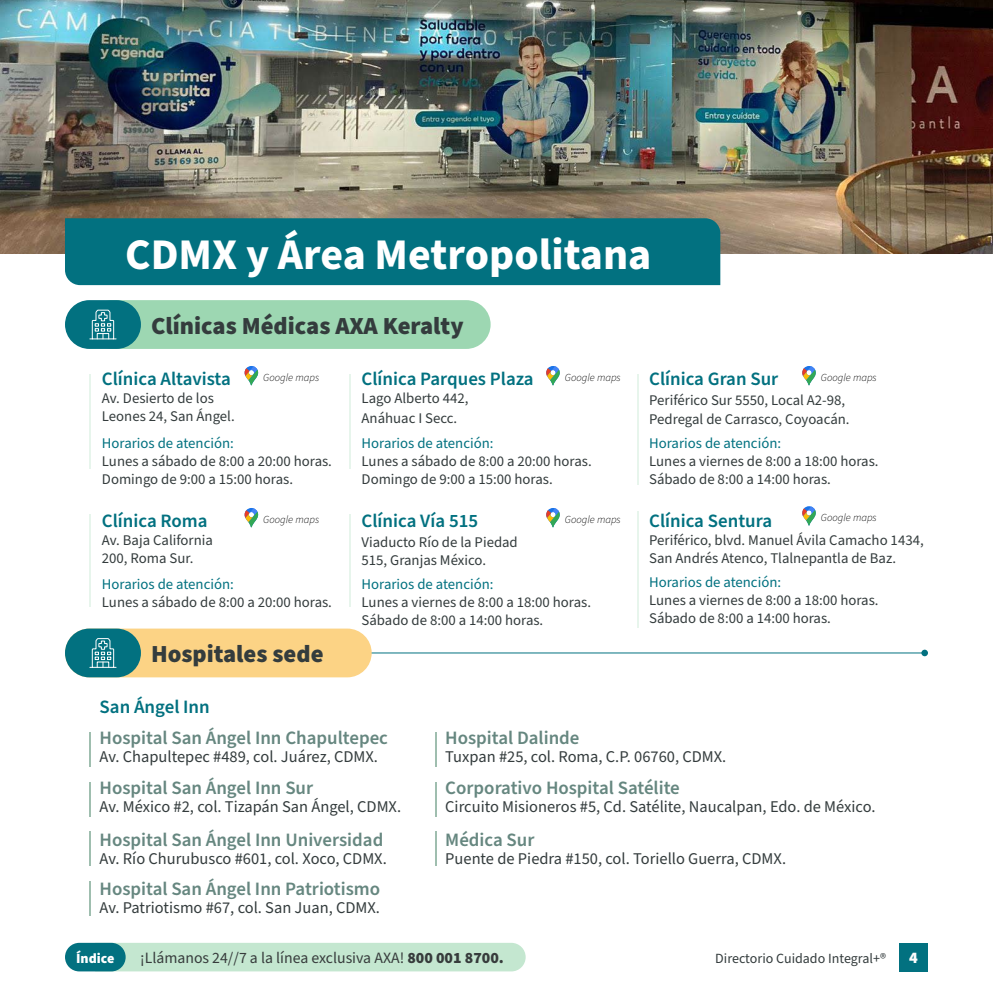
<style>
.page{position:relative;width:993px;height:993px;background:#fff}
.page>*{position:absolute;margin:0;border:0;box-sizing:border-box;transform-origin:0 0}
.t1{font:700 43.75px "Source Sans Pro";color:#fff}
.t2{font:900 24.5px "Source Sans Pro";color:#343c3d}
.t3{font:600 18.9px "Source Sans Pro";color:#668780}
.t4{font:600 18.9px "Source Sans Pro";color:#027180}
.t5{font:16.45px "Source Sans Pro";color:#343c3d}
.t6{font:900 16.1px "Source Sans Pro";color:#fcfcfc}
.t7{font:15.75px "Source Sans Pro";color:#373c3c}
.t8{font:14.7px/18px "Source Sans Pro";color:#343c3d}
.t9{font:14.7px "Source Sans Pro";color:#027180}
.t10{font:14px "Source Sans Pro";color:#343c3d}
.t11{font:900 14px "Source Sans Pro";color:#fff}
.t12{font:italic 300 10.67px "Source Sans Pro";color:#000}
.s1{font-weight:900}
</style>
<div class="page">
<div style="left:115px;top:943px;width:410px;height:28px;background:#c4e7d0"></div>
<div style="left:65px;top:942px;width:61px;height:29px;background:#027180;border-radius:14px"></div>
<div style="left:88px;top:300px;width:402px;height:49px;background:#9dd7b2;border-radius:24px"></div>
<div style="left:65px;top:300px;width:76px;height:49px;background:#027180;border-radius:24px"></div>
<hr style="left:366px;top:652px;width:558px;height:1px;background:#027180">
<div style="left:921px;top:649px;width:6px;height:7px;background:#027180;border-radius:50%"></div>
<div style="left:65px;top:628px;width:306px;height:49px;background:#fcd385;border-radius:24px"></div>
<div style="left:65px;top:628px;width:76px;height:49px;background:#027180;border-radius:24px"></div>
<img style="left:0;top:0;width:992px;height:254px">
<svg style="left:90px;top:309px;width:26px;height:30px"></svg>
<svg style="left:90px;top:638px;width:26px;height:30px"></svg>
<div style="left:65px;top:218px;width:655px;height:67px;background:#027180"></div>
<hr style="left:89px;top:732px;width:2px;height:34px;background:#9fbeaf">
<hr style="left:89px;top:781px;width:2px;height:34px;background:#9fbeaf">
<hr style="left:435px;top:732px;width:2px;height:34px;background:#9fbeaf">
<hr style="left:435px;top:781px;width:2px;height:34px;background:#9fbeaf">
<hr style="left:89px;top:831px;width:2px;height:34px;background:#9fbeaf">
<hr style="left:89px;top:881px;width:2px;height:34px;background:#9fbeaf">
<hr style="left:435px;top:831px;width:2px;height:34px;background:#9fbeaf">
<hr style="left:636px;top:374px;width:2px;height:110px;background:#e7f5ec">
<hr style="left:636px;top:511px;width:2px;height:116px;background:#e7f5ec">
<div style="left:899px;top:942px;width:28px;height:29px;background:#027180"></div>
<svg style="left:244px;top:366px;width:14px;height:19px"></svg>
<svg style="left:244px;top:508px;width:14px;height:19px"></svg>
<svg style="left:546px;top:366px;width:13px;height:19px"></svg>
<svg style="left:546px;top:508px;width:13px;height:19px"></svg>
<svg style="left:802px;top:366px;width:13px;height:19px"></svg>
<svg style="left:802px;top:506px;width:13px;height:19px"></svg>
<hr style="left:349px;top:374px;width:1px;height:94px;background:#e7f5ec">
<hr style="left:89px;top:374px;width:2px;height:94px;background:#e7f5ec">
<hr style="left:89px;top:514px;width:2px;height:92px;background:#e7f5ec">
<hr style="left:349px;top:514px;width:2px;height:92px;background:#e7f5ec">
<h1 class="t1" style="left:125px;top:224px;width:527px">CDMX y Área Metropolitana</h1>
<h2 class="t2" style="left:151px;top:309px;width:314px">Clínicas Médicas AXA Keralty</h2>
<p class="t4" style="left:102px;top:366px;width:130px">Clínica Altavista</p>
<p class="t8" style="left:102px;top:389px;width:134px">Av. Desierto de los<br>Leones 24, San Ángel.</p>
<p class="t12" style="left:263px;top:370px;width:57px">Google maps</p>
<p class="t9" style="left:102px;top:433px;width:133px">Horarios de atención:</p>
<p class="t8" style="left:102px;top:452px;width:231px">Lunes a sábado de 8:00 a 20:00 horas.<br>Domingo de 9:00 a 15:00 horas.</p>
<p class="t4" style="left:102px;top:508px;width:107px">Clínica Roma</p>
<p class="t8" style="left:102px;top:531px;width:112px">Av. Baja California<br>200, Roma Sur.</p>
<p class="t12" style="left:263px;top:511px;width:57px">Google maps</p>
<p class="t9" style="left:102px;top:573px;width:133px">Horarios de atención:</p>
<p class="t8" style="left:102px;top:593px;width:231px">Lunes a sábado de 8:00 a 20:00 horas.</p>
<p class="t4" style="left:361px;top:366px;width:173px">Clínica Parques Plaza</p>
<p class="t8" style="left:361px;top:388px;width:108px;line-height:19.6px">Lago Alberto 442,<br>Anáhuac I Secc.</p>
<p class="t12" style="left:564px;top:370px;width:57px">Google maps</p>
<p class="t9" style="left:361px;top:433px;width:133px">Horarios de atención:</p>
<p class="t8" style="left:361px;top:452px;width:231px">Lunes a sábado de 8:00 a 20:00 horas.<br>Domingo de 9:00 a 15:00 horas.</p>
<p class="t4" style="left:361px;top:508px;width:118px">Clínica Vía 515</p>
<p class="t8" style="left:361px;top:533px;width:158px">Viaducto Río de la Piedad<br>515, Granjas México.</p>
<p class="t12" style="left:564px;top:511px;width:57px">Google maps</p>
<p class="t9" style="left:361px;top:573px;width:133px">Horarios de atención:</p>
<p class="t8" style="left:361px;top:593px;width:231px">Lunes a viernes de 8:00 a 18:00 horas.<br>Sábado de 8:00 a 14:00 horas.</p>
<p class="t4" style="left:649px;top:366px;width:131px">Clínica Gran Sur</p>
<p class="t8" style="left:649px;top:390px;width:202px;line-height:19.6px">Periférico Sur 5550, Local A2-98,<br>Pedregal de Carrasco, Coyoacán.</p>
<p class="t12" style="left:820px;top:370px;width:57px">Google maps</p>
<p class="t9" style="left:649px;top:433px;width:133px">Horarios de atención:</p>
<p class="t8" style="left:649px;top:452px;width:231px">Lunes a viernes de 8:00 a 18:00 horas.<br>Sábado de 8:00 a 14:00 horas.</p>
<p class="t4" style="left:649px;top:508px;width:124px">Clínica Sentura</p>
<p class="t8" style="left:649px;top:531px;width:276px">Periférico, blvd. Manuel Ávila Camacho 1434,<br>San Andrés Atenco, Tlalnepantla de Baz.</p>
<p class="t12" style="left:820px;top:510px;width:57px">Google maps</p>
<p class="t9" style="left:649px;top:572px;width:133px">Horarios de atención:</p>
<p class="t8" style="left:649px;top:591px;width:231px">Lunes a viernes de 8:00 a 18:00 horas.<br>Sábado de 8:00 a 14:00 horas.</p>
<h2 class="t2" style="left:151px;top:637px;width:174px">Hospitales sede</h2>
<p class="t4" style="left:100px;top:694px;width:112px">San Ángel Inn</p>
<p class="t3" style="left:100px;top:724px;width:290px">Hospital San Ángel Inn Chapultepec</p>
<p class="t5" style="left:100px;top:745px;width:280px">Av. Chapultepec #489, col. Juárez, CDMX.</p>
<p class="t3" style="left:100px;top:775px;width:215px">Hospital San Ángel Inn Sur</p>
<p class="t5" style="left:100px;top:795px;width:303px">Av. México #2, col. Tizapán San Ángel, CDMX.</p>
<p class="t3" style="left:100px;top:827px;width:285px">Hospital San Ángel Inn Universidad</p>
<p class="t5" style="left:100px;top:847px;width:288px">Av. Río Churubusco #601, col. Xoco, CDMX.</p>
<p class="t3" style="left:100px;top:876px;width:282px">Hospital San Ángel Inn Patriotismo</p>
<p class="t5" style="left:100px;top:896px;width:282px">Av. Patriotismo #67, col. San Juan, CDMX.</p>
<p class="t3" style="left:445px;top:724px;width:136px">Hospital Dalinde</p>
<p class="t5" style="left:445px;top:745px;width:282px">Tuxpan #25, col. Roma, C.P. 06760, CDMX.</p>
<p class="t3" style="left:445px;top:775px;width:236px">Corporativo Hospital Satélite</p>
<p class="t5" style="left:445px;top:795px;width:431px">Circuito Misioneros #5, Cd. Satélite, Naucalpan, Edo. de México.</p>
<p class="t3" style="left:445px;top:826px;width:91px">Médica Sur</p>
<p class="t5" style="left:445px;top:847px;width:342px">Puente de Piedra #150, col. Toriello Guerra, CDMX.</p>
<p class="t11" style="left:76px;top:948px;width:40px">Índice</p>
<p class="t7" style="left:140px;top:946px;width:365px">¡Llámanos 24//7 a la línea exclusiva AXA! <span class="s1">800 001 8700.</span></p>
<p class="t10" style="left:715px;top:948px;width:172px">Directorio Cuidado Integral+®</p>
<p class="t6" style="left:909px;top:945px;width:10px">4</p>
</div>
